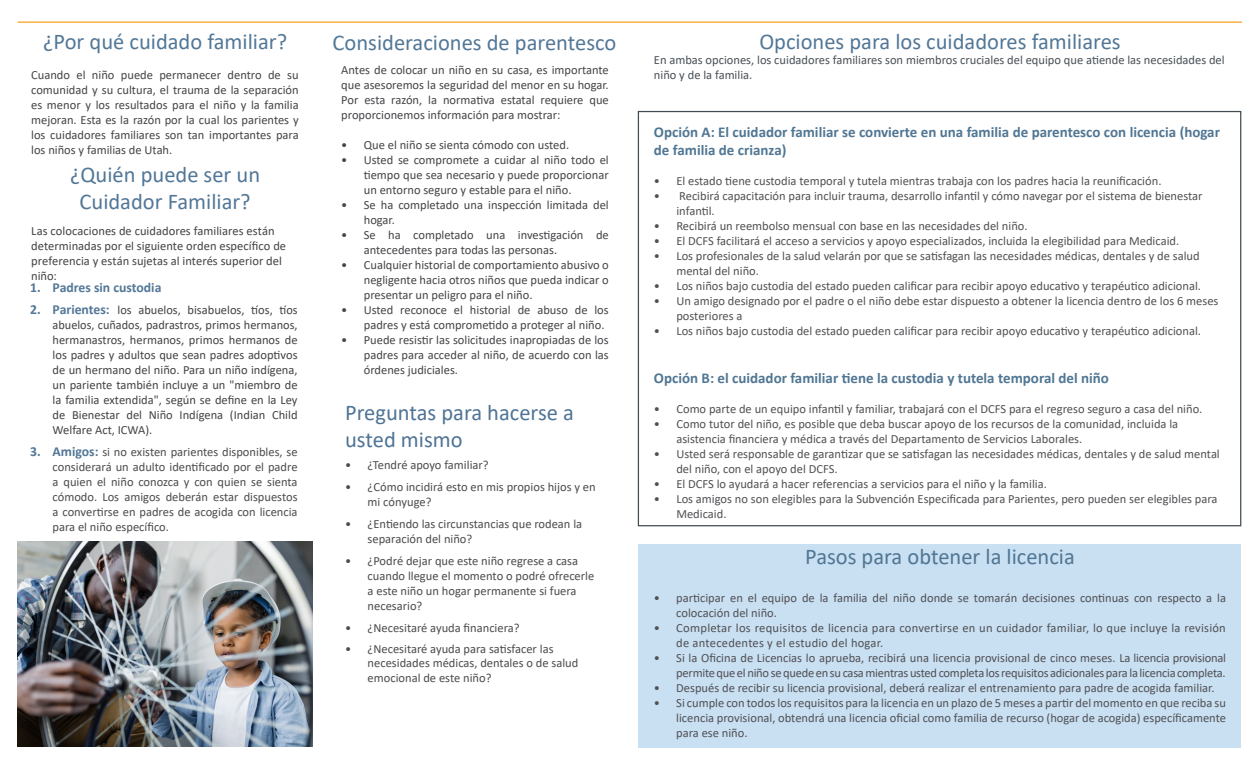
<style>
.page{position:relative;width:1260px;height:765px;background:#fff}
.page>*{position:absolute;margin:0;border:0;box-sizing:border-box;transform-origin:0 0}
.t1{font:22.5px "Calibri";color:#527797}
.t2{font:22.5px/27px "Calibri";color:#4f7495}
.t3{font:22.5px "Calibri";color:#507693}
.t4{font:700 15px/17.5px "Calibri";color:#507693}
.t5{font:700 13.75px "Calibri";color:#527797}
.t6{font:12.5px/15px "Calibri";color:#505154}
.t7{font:12.5px/15px "Calibri";color:#444548;text-align:justify}
.t8{font:12.5px/15px "Calibri";color:#4b4c4d}
.Text{font:12.5px/15px "Calibri";color:#434346;text-align:justify}
.t9{font:12.5px/15px "Calibri";letter-spacing:-.02em;color:#505154;text-align:right}
.t10{font:12.5px/15px "Calibri";letter-spacing:.02em;color:#505154}
.t11{font:12.5px/15px "Calibri";color:#485056}
.s1{font-weight:700;font-size:13.75px;color:#527797}
</style>
<div class="page">
<div style="left:638px;top:544px;width:603px;height:204px;background:#c9dff2"></div>
<hr style="left:18px;top:22px;width:1224px;height:1px;background:#f8a01f">
<img style="left:18px;top:542px;width:295px;height:204px">
<p class="t1" style="left:43px;top:26px;width:245px">¿Por qué cuidado familiar?</p>
<p class="t1" style="left:333px;top:27px;width:285px">Consideraciones de parentesco</p>
<p class="t7" style="left:31px;top:67px;width:269px">Cuando el niño puede permanecer dentro de su comunidad y su cultura, el trauma de la separación es menor y los resultados para el niño y la familia mejoran. Esta es la razón por la cual los parientes y los cuidadores familiares son tan importantes para los niños y familias de Utah.</p>
<p class="t1" style="left:70px;top:159px;width:192px">¿Quién puede ser un</p>
<p class="t1" style="left:80px;top:186px;width:173px">Cuidador Familiar?</p>
<p class="Text" style="left:31px;top:223px;width:257px;text-align:left">Las colocaciones de cuidadores familiares están determinadas por el siguiente orden específico de preferencia y están sujetas al interés superior del niño:</p>
<p class="t5" style="left:30px;top:278px;width:133px">1. Padres sin custodia</p>
<p class="Text" style="left:53px;top:302px;width:247px;text-indent:-23px"><span class="s1">2. Parientes:</span> los abuelos, bisabuelos, tíos, tíos abuelos, cuñados, padrastros, primos hermanos, hermanastros, hermanos, primos hermanos de los padres y adultos que sean padres adoptivos de un hermano del niño. Para un niño indígena, un pariente también incluye a un "miembro de la familia extendida", según se define en la Ley de Bienestar del Niño Indígena (Indian Child Welfare Act, ICWA).</p>
<p class="t8" style="left:53px;top:444px;width:247px;text-align:justify;text-indent:-23px"><span class="s1">3. Amigos:</span> si no existen parientes disponibles, se considerará un adulto identificado por el padre a quien el niño conozca y con quien se sienta cómodo. Los amigos deberán estar dispuestos a convertirse en padres de acogida con licencia para el niño específico.</p>
<p class="t7" style="left:341px;top:63px;width:269px">Antes de colocar un niño en su casa, es importante que asesoremos la seguridad del menor en su hogar.<br>Por esta razón, la normativa estatal requiere que proporcionemos información para mostrar:</p>
<p class="t7" style="left:341px;top:138px;width:229px">• Que el niño se sienta cómodo con usted.</p>
<p class="t7" style="left:364px;top:153px;width:247px;text-indent:-22px">• Usted se compromete a cuidar al niño todo el tiempo que sea necesario y puede proporcionar un entorno seguro y estable para el niño.</p>
<p class="t7" style="left:364px;top:198px;width:247px;text-indent:-22px">• Se ha completado una inspección limitada del hogar.</p>
<p class="t7" style="left:364px;top:228px;width:247px;text-indent:-22px">• Se ha completado una investigación de antecedentes para todas las personas.</p>
<p class="t7" style="left:364px;top:258px;width:247px;text-indent:-22px">• Cualquier historial de comportamiento abusivo o negligente hacia otros niños que pueda indicar o presentar un peligro para el niño.</p>
<p class="t7" style="left:364px;top:303px;width:247px;text-indent:-22px">• Usted reconoce el historial de abuso de los padres y está comprometido a proteger al niño.</p>
<p class="t7" style="left:364px;top:333px;width:247px;text-indent:-22px">• Puede resistir las solicitudes inapropiadas de los padres para acceder al niño, de acuerdo con las órdenes judiciales.</p>
<p class="t2" style="left:345px;top:398px;width:230px">Preguntas para hacerse a usted mismo</p>
<p class="t8" style="left:345px;top:457px;width:145px">• ¿Tendré apoyo familiar?</p>
<p class="t8" style="left:368px;top:479px;width:230px;text-indent:-22px">• ¿Cómo incidirá esto en mis propios hijos y en mi cónyuge?</p>
<p class="t8" style="left:368px;top:516px;width:216px;text-indent:-22px">• ¿Entiendo las circunstancias que rodean la separación del niño?</p>
<p class="t8" style="left:368px;top:553px;width:228px;text-indent:-22px">• ¿Podré dejar que este niño regrese a casa cuando llegue el momento o podré ofrecerle a este niño un hogar permanente si fuera necesario?</p>
<p class="t8" style="left:345px;top:620px;width:176px">• ¿Necesitaré ayuda financiera?</p>
<p class="t8" style="left:368px;top:642px;width:212px;line-height:13.8px;text-indent:-22px">• ¿Necesitaré ayuda para satisfacer las necesidades médicas, dentales o de salud</p>
<p class="t8" style="left:368px;top:670px;width:125px">emocional de este niño?</p>
<p class="t1" style="left:759px;top:26px;width:363px">Opciones para los cuidadores familiares</p>
<p class="t11" style="left:654px;top:52px;width:572px">En ambas opciones, los cuidadores familiares son miembros cruciales del equipo que atiende las necesidades del niño y de la familia.</p>
<p class="t4" style="left:654px;top:123px;width:568px">Opción A: El cuidador familiar se convierte en una familia de parentesco con licencia (hogar de familia de crianza)</p>
<p class="t6" style="left:654px;top:173px;width:509px">• El estado tiene custodia temporal y tutela mientras trabaja con los padres hacia la reunificación.</p>
<p class="t6" style="left:676px;top:188px;width:528px;text-indent:-22px">• Recibirá capacitación para incluir trauma, desarrollo infantil y cómo navegar por el sistema de bienestar infantil.</p>
<p class="t6" style="left:654px;top:218px;width:375px">• Recibirá un reembolso mensual con base en las necesidades del niño.</p>
<p class="t6" style="left:654px;top:233px;width:527px">• El DCFS facilitará el acceso a servicios y apoyo especializados, incluida la elegibilidad para Medicaid.</p>
<p class="t6" style="left:676px;top:248px;width:525px;text-indent:-22px">• Los profesionales de la salud velarán por que se satisfagan las necesidades médicas, dentales y de salud mental del niño.</p>
<p class="t6" style="left:654px;top:278px;width:549px">• Los niños bajo custodia del estado pueden calificar para recibir apoyo educativo y terapéutico adicional.</p>
<p class="t6" style="left:676px;top:293px;width:544px;text-indent:-22px">• Un amigo designado por el padre o el niño debe estar dispuesto a obtener la licencia dentro de los 6 meses posteriores a</p>
<p class="t6" style="left:654px;top:323px;width:549px">• Los niños bajo custodia del estado pueden calificar para recibir apoyo educativo y terapéutico adicional.</p>
<p class="t4" style="left:654px;top:369px;width:457px">Opción B: el cuidador familiar tiene la custodia y tutela temporal del niño</p>
<p class="t6" style="left:654px;top:401px;width:550px">• Como parte de un equipo infantil y familiar, trabajará con el DCFS para el regreso seguro a casa del niño.</p>
<p class="t6" style="left:676px;top:416px;width:503px;text-indent:-22px">• Como tutor del niño, es posible que deba buscar apoyo de los recursos de la comunidad, incluida la asistencia financiera y médica a través del Departamento de Servicios Laborales.</p>
<p class="t6" style="left:676px;top:446px;width:545px;text-indent:-22px">• Usted será responsable de garantizar que se satisfagan las necesidades médicas, dentales y de salud mental del niño, con el apoyo del DCFS.</p>
<p class="t6" style="left:654px;top:476px;width:395px">• El DCFS lo ayudará a hacer referencias a servicios para el niño y la familia.</p>
<p class="t6" style="left:676px;top:491px;width:543px;text-indent:-22px">• Los amigos no son elegibles para la Subvención Especificada para Parientes, pero pueden ser elegibles para<br>Medicaid.</p>
<p class="t3" style="left:805px;top:541px;width:271px">Pasos para obtener la licencia</p>
<p class="t6" style="left:676px;top:590px;width:551px;text-indent:-22px">• participar en el equipo de la familia del niño donde se tomarán decisiones continuas con respecto a la colocación del niño.</p>
<p class="t10" style="left:676px;top:620px;width:551px;text-indent:-22px">• Completar los requisitos de licencia para convertirse en un cuidador familiar, lo que incluye la revisión de antecedentes y el estudio del hogar.</p>
<p class="t9" style="left:654px;top:650px;width:574px">• Si la Oficina de Licencias lo aprueba, recibirá una licencia provisional de cinco meses. La licencia provisional permite que el niño se quede en su casa mientras usted completa los requisitos adicionales para la licencia completa.</p>
<p class="t6" style="left:654px;top:680px;width:562px">• Después de recibir su licencia provisional, deberá realizar el entrenamiento para padre de acogida familiar.</p>
<p class="t6" style="left:676px;top:695px;width:551px;text-align:justify;text-indent:-22px">• Si cumple con todos los requisitos para la licencia en un plazo de 5 meses a partir del momento en que reciba su licencia provisional, obtendrá una licencia oficial como familia de recurso (hogar de acogida) específicamente para ese niño.</p>
</div>
